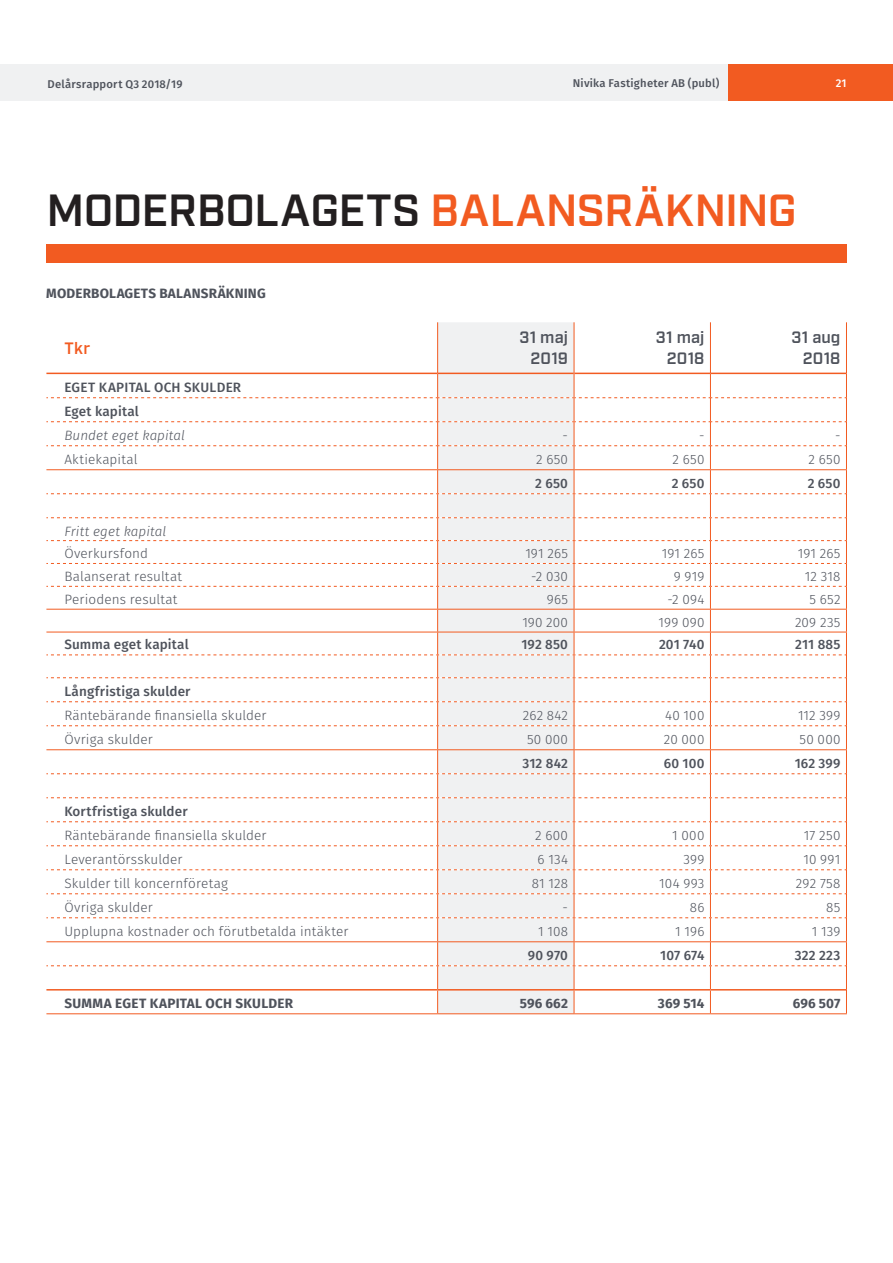
<style>
.page{position:relative;width:893px;height:1263px;background:#fff}
.page>*{position:absolute;margin:0;border:0;box-sizing:border-box;transform-origin:0 0}
.t1{font:600 45px "Industry";letter-spacing:-.01em;color:#231f20}
.t2{font:600 16.5px/21px "Industry";letter-spacing:.01em;color:#4f535c;text-align:right}
.t3{font:600 16.5px "Industry";color:#f25b21}
.t4{font:300 13.5px "Fira Sans";letter-spacing:.01em;color:#4f535c}
.t5{font:500 13.5px/24px "Fira Sans";letter-spacing:.015em;color:#4f535c}
.t6{font:700 13.5px "Fira Sans";letter-spacing:.015em;color:#4f535c}
.t7{font:italic 300 13.5px "Fira Sans";letter-spacing:.01em;color:#4f535c}
.t8{font:500 11.25px "Fira Sans";letter-spacing:.015em;color:#4f535c}
.t9{font:500 11.25px "Fira Sans";color:#fff}
.s1{color:#f25b21}
</style>
<div class="page">
<div style="left:0;top:64px;width:759px;height:36px;background:#f0f1f2"></div>
<div style="left:46px;top:244px;width:801px;height:18px;background:#f25b21"></div>
<div style="left:438px;top:322px;width:136px;height:51px;background:#f0f1f2"></div>
<hr style="left:437px;top:322px;width:1px;height:51px;background:#f25b21">
<hr style="left:574px;top:322px;width:1px;height:51px;background:#f25b21">
<hr style="left:710px;top:322px;width:1px;height:51px;background:#f25b21">
<hr style="left:846px;top:322px;width:1px;height:51px;background:#f25b21">
<hr style="left:46px;top:1013px;width:392px;height:1px;background:#f25b21">
<hr style="left:438px;top:1013px;width:136px;height:1px;background:#f25b21">
<hr style="left:574px;top:1013px;width:136px;height:1px;background:#f25b21">
<hr style="left:710px;top:1013px;width:137px;height:1px;background:#f25b21">
<svg style="left:46px;top:373px;width:801px;height:640px"></svg>
<hr style="left:46px;top:749px;width:392px;height:1px;background:#f25b21">
<hr style="left:438px;top:749px;width:136px;height:1px;background:#f25b21">
<hr style="left:574px;top:749px;width:136px;height:1px;background:#f25b21">
<hr style="left:710px;top:749px;width:137px;height:1px;background:#f25b21">
<hr style="left:46px;top:941px;width:392px;height:1px;background:#f25b21">
<hr style="left:438px;top:941px;width:136px;height:1px;background:#f25b21">
<hr style="left:574px;top:941px;width:136px;height:1px;background:#f25b21">
<hr style="left:710px;top:941px;width:137px;height:1px;background:#f25b21">
<div style="left:728px;top:64px;width:165px;height:36px;background:#f25b21"></div>
<p class="t8" style="left:48px;top:75px;width:136px">Delårsrapport Q3 2018/19</p>
<p class="t8" style="left:573px;top:74px;width:148px">Nivika Fastigheter AB (publ)</p>
<h1 class="t1" style="left:47px;top:184px;width:752px">MODERBOLAGETS <span class="s1">BALANSRÄKNING</span></h1>
<p class="t6" style="left:46px;top:282px;width:221px">MODERBOLAGETS BALANSRÄKNING</p>
<p class="t9" style="left:836px;top:74px;width:13px">21</p>
<p class="t3" style="left:64px;top:338px;width:27px">Tkr</p>
<p class="t2" style="left:519px;top:328px;width:50px">31 maj<br>2019</p>
<p class="t2" style="left:656px;top:328px;width:50px">31 maj<br>2018</p>
<p class="t2" style="left:791px;top:328px;width:50px">31 aug<br>2018</p>
<p class="t5" style="left:64px;top:375px;width:178px">EGET KAPITAL OCH SKULDER<br>Eget kapital</p>
<p class="t7" style="left:64px;top:426px;width:122px">Bundet eget kapital</p>
<p class="t4" style="left:563px;top:426px;width:7px">-</p>
<p class="t4" style="left:699px;top:426px;width:7px">-</p>
<p class="t4" style="left:835px;top:426px;width:7px">-</p>
<p class="t4" style="left:64px;top:450px;width:75px">Aktiekapital</p>
<p class="t4" style="left:536px;top:450px;width:33px">2 650</p>
<p class="t4" style="left:673px;top:450px;width:33px">2 650</p>
<p class="t4" style="left:809px;top:450px;width:33px">2 650</p>
<p class="t5" style="left:535px;top:471px;width:34px">2 650</p>
<p class="t5" style="left:672px;top:471px;width:34px">2 650</p>
<p class="t5" style="left:808px;top:471px;width:34px">2 650</p>
<p class="t7" style="left:64px;top:521px;width:103px">Fritt eget kapital</p>
<p class="t4" style="left:64px;top:544px;width:85px">Överkursfond</p>
<p class="t4" style="left:525px;top:544px;width:44px">191 265</p>
<p class="t4" style="left:662px;top:544px;width:44px">191 265</p>
<p class="t4" style="left:798px;top:544px;width:44px">191 265</p>
<p class="t4" style="left:64px;top:567px;width:119px">Balanserat resultat</p>
<p class="t4" style="left:531px;top:567px;width:38px">-2 030</p>
<p class="t4" style="left:674px;top:567px;width:32px">9 919</p>
<p class="t4" style="left:805px;top:567px;width:37px">12 318</p>
<p class="t4" style="left:64px;top:590px;width:115px">Periodens resultat</p>
<p class="t4" style="left:547px;top:590px;width:23px">965</p>
<p class="t4" style="left:668px;top:590px;width:38px">-2 094</p>
<p class="t4" style="left:809px;top:590px;width:32px">5 652</p>
<p class="t4" style="left:522px;top:613px;width:47px">190 200</p>
<p class="t4" style="left:658px;top:613px;width:47px">199 090</p>
<p class="t4" style="left:795px;top:613px;width:47px">209 235</p>
<p class="t5" style="left:64px;top:631px;width:126px">Summa eget kapital</p>
<p class="t5" style="left:521px;top:631px;width:48px">192 850</p>
<p class="t5" style="left:659px;top:631px;width:47px">201 740</p>
<p class="t5" style="left:795px;top:631px;width:47px">211 885</p>
<p class="t5" style="left:64px;top:679px;width:128px">Långfristiga skulder</p>
<p class="t4" style="left:64px;top:706px;width:204px">Räntebärande finansiella skulder</p>
<p class="t4" style="left:523px;top:706px;width:47px">262 842</p>
<p class="t4" style="left:665px;top:706px;width:41px">40 100</p>
<p class="t4" style="left:798px;top:706px;width:44px">112 399</p>
<p class="t4" style="left:64px;top:730px;width:90px">Övriga skulder</p>
<p class="t4" style="left:527px;top:730px;width:42px">50 000</p>
<p class="t4" style="left:664px;top:730px;width:42px">20 000</p>
<p class="t4" style="left:800px;top:730px;width:42px">50 000</p>
<p class="t5" style="left:522px;top:751px;width:47px">312 842</p>
<p class="t5" style="left:664px;top:751px;width:42px">60 100</p>
<p class="t5" style="left:795px;top:751px;width:47px">162 399</p>
<p class="t5" style="left:64px;top:799px;width:125px">Kortfristiga skulder</p>
<p class="t4" style="left:64px;top:826px;width:204px">Räntebärande finansiella skulder</p>
<p class="t4" style="left:535px;top:826px;width:34px">2 600</p>
<p class="t4" style="left:672px;top:826px;width:34px">1 000</p>
<p class="t4" style="left:804px;top:826px;width:38px">17 250</p>
<p class="t4" style="left:64px;top:850px;width:120px">Leverantörsskulder</p>
<p class="t4" style="left:538px;top:850px;width:32px">6 134</p>
<p class="t4" style="left:683px;top:850px;width:23px">399</p>
<p class="t4" style="left:803px;top:850px;width:38px">10 991</p>
<p class="t4" style="left:64px;top:874px;width:165px">Skulder till koncernföretag</p>
<p class="t4" style="left:532px;top:874px;width:38px">81 128</p>
<p class="t4" style="left:659px;top:874px;width:47px">104 993</p>
<p class="t4" style="left:796px;top:874px;width:46px">292 758</p>
<p class="t4" style="left:64px;top:898px;width:90px">Övriga skulder</p>
<p class="t4" style="left:563px;top:898px;width:7px">-</p>
<p class="t4" style="left:690px;top:898px;width:16px">86</p>
<p class="t4" style="left:826px;top:898px;width:16px">85</p>
<p class="t4" style="left:64px;top:922px;width:286px">Upplupna kostnader och förutbetalda intäkter</p>
<p class="t4" style="left:538px;top:922px;width:31px">1 108</p>
<p class="t4" style="left:675px;top:922px;width:31px">1 196</p>
<p class="t4" style="left:812px;top:922px;width:30px">1 139</p>
<p class="t5" style="left:528px;top:943px;width:42px">90 970</p>
<p class="t5" style="left:660px;top:943px;width:46px">107 674</p>
<p class="t5" style="left:795px;top:943px;width:47px">322 223</p>
<p class="t6" style="left:64px;top:992px;width:230px">SUMMA EGET KAPITAL OCH SKULDER</p>
<p class="t6" style="left:520px;top:992px;width:50px">596 662</p>
<p class="t6" style="left:658px;top:992px;width:48px">369 514</p>
<p class="t6" style="left:793px;top:992px;width:49px">696 507</p>
</div>
